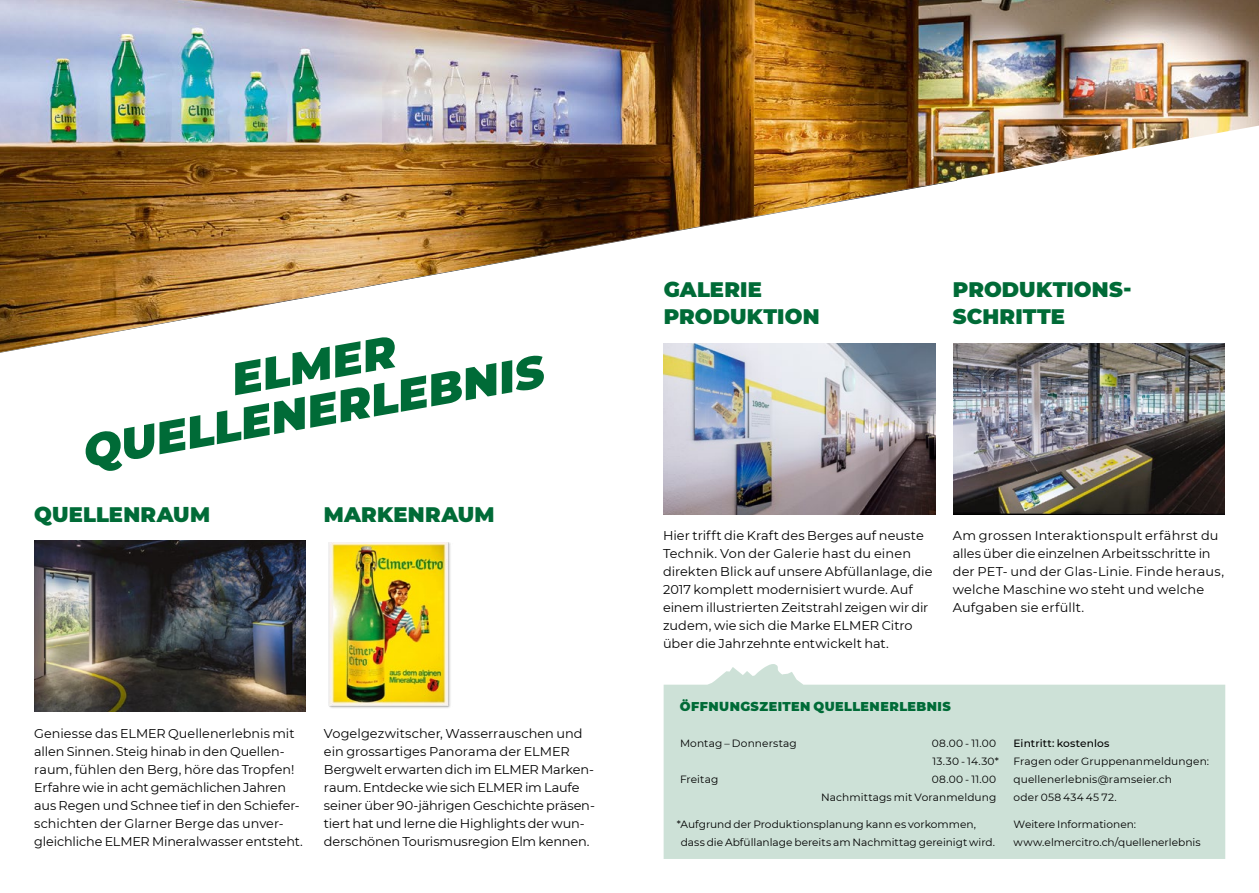
<style>
.page{position:relative;width:1259px;height:893px;background:#fff}
.page>*{position:absolute;margin:0;border:0;box-sizing:border-box;transform-origin:0 0}
.t1{font:italic 900 45px/45px "Montserrat";color:#006b37;text-align:center}
.t2{font:900 21px/27px "Montserrat";letter-spacing:.01em;color:#006b37}
.t3{font:12.75px/18px "Montserrat";color:#000}
.t4{font:900 12.75px "Montserrat";letter-spacing:.035em;color:#006b37}
.t5{font:10.5px/18px "Montserrat";letter-spacing:.005em;color:#000}
.t6{font:500 10.5px "Montserrat";letter-spacing:.005em;color:#000}
</style>
<div class="page">
<svg style="left:663px;top:664px;width:562px;height:195px;background:#d1e3da"></svg>
<img style="left:34px;top:540px;width:272px;height:171px">
<img style="left:953px;top:353px;width:272px;height:162px">
<img style="left:663px;top:353px;width:272px;height:162px">
<img style="left:0;top:0;width:1259px;height:352px">
<img style="left:328px;top:542px;width:123px;height:166px">
<h1 class="t1" style="left:69px;top:383px;width:469px;rotate:-10deg">ELMER<br>QUELLENERLEBNIS</h1>
<h2 class="t2" style="left:34px;top:500px;width:177px">QUELLENRAUM</h2>
<h2 class="t2" style="left:324px;top:500px;width:172px">MARKENRAUM</h2>
<p class="t3" style="left:34px;top:724px;width:270px">Geniesse das ELMER Quellenerlebnis mit allen Sinnen. Steig hinab in den Quellen&shy;raum, fühlen den Berg, höre das Tropfen!<br>Erfahre wie in acht gemächlichen Jahren aus Regen und Schnee tief in den Schiefer&shy;schichten der Glarner Berge das unver&shy;gleichliche ELMER Mineralwasser entsteht.</p>
<p class="t3" style="left:324px;top:724px;width:272px">Vogelgezwitscher, Wasserrauschen und ein grossartiges Panorama der ELMER Bergwelt erwarten dich im ELMER Marken&shy;raum. Entdecke wie sich ELMER im Laufe seiner über 90-jährigen Geschichte präsen&shy;tiert hat und lerne die Highlights der wun&shy;derschönen Tourismusregion Elm kennen.</p>
<h2 class="t2" style="left:663px;top:275px;width:157px">GALERIE<br>PRODUKTION</h2>
<h2 class="t2" style="left:953px;top:275px;width:180px">PRODUKTIONS-<br>SCHRITTE</h2>
<p class="t3" style="left:663px;top:526px;width:271px">Hier trifft die Kraft des Berges auf neuste Technik. Von der Galerie hast du einen direkten Blick auf unsere Abfüllanlage, die 2017 komplett modernisiert wurde. Auf einem illustrierten Zeitstrahl zeigen wir dir zudem, wie sich die Marke ELMER Citro über die Jahrzehnte entwickelt hat.</p>
<p class="t3" style="left:952px;top:526px;width:273px">Am grossen Interaktionspult erfährst du alles über die einzelnen Arbeitsschritte in der PET- und der Glas-Linie. Finde heraus, welche Maschine wo steht und welche Aufgaben sie erfüllt.</p>
<p class="t4" style="left:680px;top:697px;width:272px">ÖFFNUNGSZEITEN QUELLENERLEBNIS</p>
<p class="t5" style="left:680px;top:734px;width:118px">Montag – Donnerstag</p>
<p class="t5" style="left:932px;top:734px;width:69px">08.00 - 11.00<br>13.30 - 14.30*</p>
<p class="t5" style="left:680px;top:770px;width:40px">Freitag</p>
<p class="t5" style="left:821px;top:770px;width:177px;text-align:right">08.00 - 11.00<br>Nachmittags mit Voranmeldung</p>
<p class="t5" style="left:681px;top:815px;width:316px;text-indent:-4px">*Aufgrund der Produktionsplanung kann es vorkommen, dass die Abfüllanlage bereits am Nachmittag gereinigt wird.</p>
<p class="t6" style="left:1013px;top:736px;width:97px">Eintritt: kostenlos</p>
<p class="t5" style="left:1013px;top:752px;width:197px">Fragen oder Gruppenanmeldungen: quellenerlebnis@ramseier.ch<br>oder 058 434 45 72.</p>
<p class="t5" style="left:1013px;top:815px;width:188px">Weitere Informationen: www.elmercitro.ch/quellenerlebnis</p>
</div>
